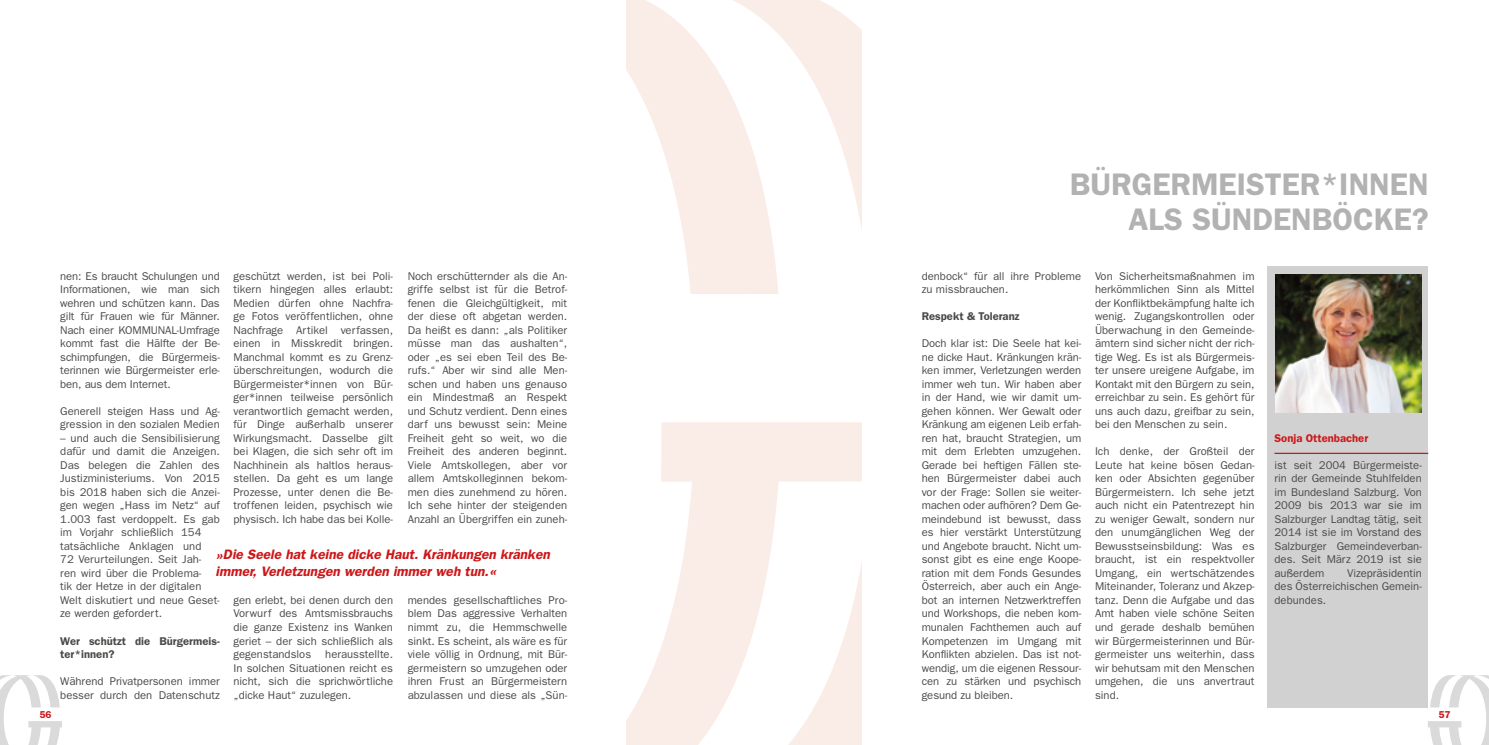
<style>
.page{position:relative;width:1489px;height:745px;background:#fff}
.page>*{position:absolute;margin:0;border:0;box-sizing:border-box;transform-origin:0 0}
.t1{font:600 31.25px/34.4px "Franklin Gothic";color:#b3b2b2;text-align:right}
.t2{font:italic 600 13.75px/16.5px "Franklin Gothic";color:#cd1719}
.t3{font:11.25px/13.5px "Franklin Gothic";color:#4a4a49;text-align:justify}
.t4{font:600 11.25px/13.5px "Franklin Gothic";color:#4a4a49}
.t5{font:600 11.25px "Franklin Gothic";color:#cd1719}
.t6{font:600 10px "Franklin Gothic";color:#cd1719}
.s1{font-weight:800;font-size:17.5px}
</style>
<div class="page">
<svg style="left:1427px;top:675px;width:61px;height:69px"></svg>
<div style="left:1267px;top:266px;width:161px;height:441px;background:#d1d1d1"></div>
<hr style="left:1274px;top:452px;width:154px;height:1px;background:#cd1719">
<img style="left:1275px;top:274px;width:146px;height:138px">
<svg style="left:0;top:675px;width:62px;height:69px"></svg>
<svg style="left:626px;top:0;width:235px;height:744px"></svg>
<p class="t6" style="left:39px;top:707px;width:14px">56</p>
<p class="t3" style="left:407px;top:268px;width:161px">Noch erschütternder als die An&shy;griffe selbst ist für die Betrof&shy;fenen die Gleichgültigkeit, mit der diese oft abgetan werden.<br>Da heißt es dann: „als Politiker müsse man das aushalten“, oder „es sei eben Teil des Be&shy;rufs.“ Aber wir sind alle Men&shy;schen und haben uns genauso ein Mindestmaß an Respekt und Schutz verdient. Denn eines darf uns bewusst sein: Meine Freiheit geht so weit, wo die Freiheit des anderen beginnt.<br>Viele Amtskollegen, aber vor allem Amtskolleginnen bekom&shy;men dies zunehmend zu hören.<br>Ich sehe hinter der steigenden Anzahl an Übergriffen ein zuneh-</p>
<p class="t3" style="left:233px;top:268px;width:161px">geschützt werden, ist bei Poli&shy;tikern hingegen alles erlaubt:<br>Medien dürfen ohne Nachfra&shy;ge Fotos veröffentlichen, ohne Nachfrage Artikel verfassen, einen in Misskredit bringen.<br>Manchmal kommt es zu Grenz&shy;überschreitungen, wodurch die Bürgermeister*innen von Bür&shy;ger*innen teilweise persönlich verantwortlich gemacht werden, für Dinge außerhalb unserer Wirkungsmacht. Dasselbe gilt bei Klagen, die sich sehr oft im Nachhinein als haltlos heraus&shy;stellen. Da geht es um lange Prozesse, unter denen die Be&shy;troffenen leiden, psychisch wie physisch. Ich habe das bei Kolle-</p>
<p class="t3" style="left:60px;top:268px;width:161px">nen: Es braucht Schulungen und Informationen, wie man sich wehren und schützen kann. Das gilt für Frauen wie für Männer.<br>Nach einer KOMMUNAL-Umfrage kommt fast die Hälfte der Be&shy;schimpfungen, die Bürgermeis&shy;terinnen wie Bürgermeister erle&shy;ben, aus dem Internet.</p>
<p class="t3" style="left:60px;top:403px;width:161px">Generell steigen Hass und Ag&shy;gression in den sozialen Medien</p>
<p class="t3" style="left:60px;top:430px;width:161px;text-align:left">– und auch die Sensibilisierung dafür und damit die Anzeigen.<br>Das belegen die Zahlen des<br>Justizministeriums. Von 2015 bis 2018 haben sich die Anzei&shy;gen wegen „Hass im Netz“ auf<br>1.003 fast verdoppelt. Es gab im Vorjahr schließlich 154 tatsächliche Anklagen und<br>72 Verurteilungen. Seit Jah&shy;ren wird über die Problema-<br>tik der Hetze in der digitalen<br>Welt diskutiert und neue Geset&shy;ze werden gefordert.</p>
<p class="t4" style="left:60px;top:633px;width:161px">Wer schützt die Bürgermeis&shy;ter*innen?</p>
<p class="t3" style="left:60px;top:673px;width:161px">Während Privatpersonen immer besser durch den Datenschutz</p>
<p class="t2" style="left:216px;top:545px;width:336px"><span class="s1">»</span>Die Seele hat keine dicke Haut. Kränkungen kränken immer, Verletzungen werden immer weh tun.<span class="s1">«</span></p>
<p class="t3" style="left:407px;top:592px;width:161px">mendes gesellschaftliches Pro&shy;blem Das aggressive Verhalten nimmt zu, die Hemmschwelle sinkt. Es scheint, als wäre es für viele völlig in Ordnung, mit Bür&shy;germeistern so umzugehen oder ihren Frust an Bürgermeistern abzulassen und diese als „Sün-</p>
<p class="t3" style="left:233px;top:592px;width:161px">gen erlebt, bei denen durch den Vorwurf des Amtsmissbrauchs die ganze Existenz ins Wanken geriet – der sich schließlich als gegenstandslos</p>
<p class="t3" style="left:233px;top:646px;width:161px;text-indent:92px">herausstellte.<br>In solchen Situationen reicht es nicht, sich die sprichwörtliche „dicke Haut“ zuzulegen.</p>
<h1 class="t1" style="left:1069px;top:166px;width:360px">BÜRGERMEISTER*INNEN<br>ALS SÜNDENBÖCKE?</h1>
<p class="t3" style="left:921px;top:268px;width:161px">denbock“ für all ihre Probleme zu missbrauchen.</p>
<p class="t4" style="left:921px;top:309px;width:99px">Respekt &amp; Toleranz</p>
<p class="t3" style="left:921px;top:336px;width:161px">Doch klar ist: Die Seele hat kei&shy;ne dicke Haut. Kränkungen krän&shy;ken immer, Verletzungen werden immer weh tun. Wir haben aber in der Hand, wie wir damit um&shy;gehen können. Wer Gewalt oder Kränkung am eigenen Leib erfah&shy;ren hat, braucht Strategien, um mit dem Erlebten umzugehen.<br>Gerade bei heftigen Fällen ste&shy;hen Bürgermeister dabei auch vor der Frage: Sollen sie weiter&shy;machen oder aufhören? Dem Ge&shy;meindebund ist bewusst, dass es hier verstärkt Unterstützung und Angebote braucht. Nicht um&shy;sonst gibt es eine enge Koope&shy;ration mit dem Fonds Gesundes Österreich, aber auch ein Ange&shy;bot an internen Netzwerktreffen und Workshops, die neben kom&shy;munalen Fachthemen auch auf Kompetenzen im Umgang mit Konflikten abzielen. Das ist not&shy;wendig, um die eigenen Ressour&shy;cen zu stärken und psychisch gesund zu bleiben.</p>
<p class="t3" style="left:1094px;top:268px;width:161px">Von Sicherheitsmaßnahmen im herkömmlichen Sinn als Mittel der Konfliktbekämpfung halte ich wenig. Zugangskontrollen oder Überwachung in den Gemeinde&shy;ämtern sind sicher nicht der rich&shy;tige Weg. Es ist als Bürgermeis&shy;ter unsere ureigene Aufgabe, im Kontakt mit den Bürgern zu sein, erreichbar zu sein. Es gehört für uns auch dazu, greifbar zu sein, bei den Menschen zu sein.</p>
<p class="t3" style="left:1094px;top:444px;width:161px">Ich denke, der Großteil der Leute hat keine bösen Gedan&shy;ken oder Absichten gegenüber Bürgermeistern. Ich sehe jetzt auch nicht ein Patentrezept hin zu weniger Gewalt, sondern nur den unumgänglichen Weg der Bewusstseinsbildung: Was es braucht, ist ein respektvoller Umgang, ein wertschätzendes Miteinander, Toleranz und Akzep&shy;tanz. Denn die Aufgabe und das Amt haben viele schöne Seiten und gerade deshalb bemühen wir Bürgermeisterinnen und Bür&shy;germeister uns weiterhin, dass wir behutsam mit den Menschen umgehen, die uns anvertraut sind.</p>
<p class="t5" style="left:1274px;top:431px;width:95px">Sonja Ottenbacher</p>
<p class="t3" style="left:1274px;top:457px;width:149px">ist seit 2004 Bürgermeiste&shy;rin der Gemeinde Stuhlfelden im Bundesland Salzburg. Von 2009 bis 2013 war sie im Salzburger Landtag tätig, seit 2014 ist sie im Vorstand des Salzburger Gemeindeverban&shy;des. Seit März 2019 ist sie außerdem</p>
<p class="t3" style="left:1274px;top:565px;width:149px;text-indent:73px">Vizepräsidentin des Österreichischen Gemein&shy;debundes.</p>
<p class="t6" style="left:1438px;top:707px;width:14px">57</p>
</div>
